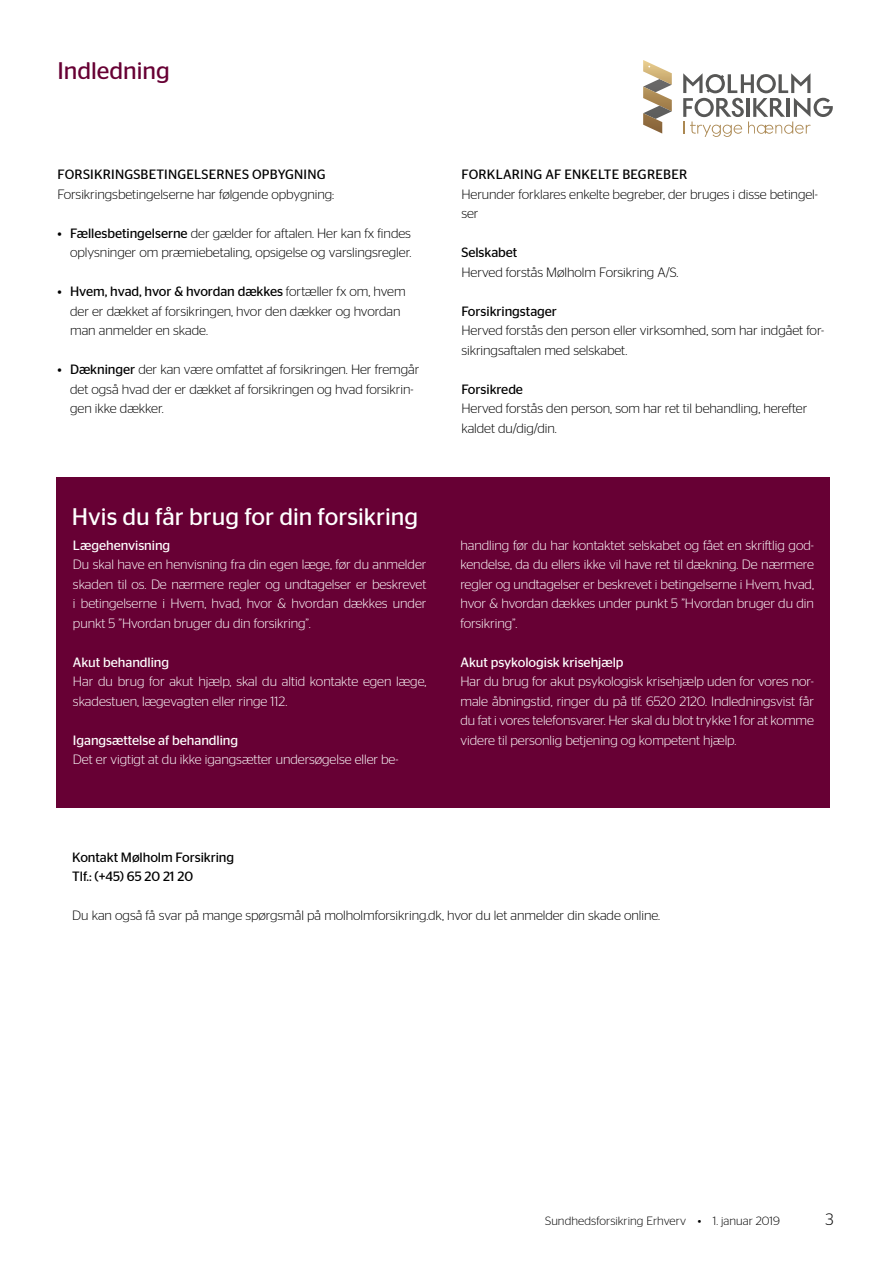
<style>
.page{position:relative;width:893px;height:1263px;background:#fff}
.page>*{position:absolute;margin:0;border:0;box-sizing:border-box;transform-origin:0 0}
.t1{font:24px "Stag Sans";color:#fff}
.t2{font:24px "Stag Sans";color:#670034}
.t3{font:300 16.5px "Stag Sans";color:#000}
.t4{font:300 13.5px/19.5px "Stag Sans";letter-spacing:-.005em;color:#fff;text-align:justify}
.t5{font:300 13.5px/19.5px "Stag Sans";letter-spacing:-.005em;color:#000}
.t6{font:13.5px "Stag Sans";letter-spacing:-.005em;color:#fff}
.t7{font:13.5px/19.5px "Stag Sans";letter-spacing:-.005em;color:#000}
.t8{font:13.5px "Stag Sans";letter-spacing:.015em;color:#000}
.t9{font:300 12px "Stag Sans";letter-spacing:.005em;color:#000}
.s1{font-weight:400}
</style>
<div class="page">
<svg style="left:643px;top:60px;width:29px;height:74px"></svg>
<svg style="left:683px;top:73px;width:150px;height:64px"></svg>
<div style="left:56px;top:477px;width:774px;height:331px;background:#670034"></div>
<h1 class="t2" style="left:57px;top:57px;width:114px">Indledning</h1>
<p class="t8" style="left:58px;top:167px;width:270px">FORSIKRINGSBETINGELSERNES OPBYGNING</p>
<p class="t5" style="left:57px;top:184px;width:278px">Forsikringsbetingelserne har følgende opbygning:</p>
<p class="t5" style="left:57px;top:223px;width:355px;text-align:right"><span class="s1">• Fællesbetingelserne</span> der gælder for aftalen. Her kan fx findes oplysninger om præmiebetaling, opsigelse og varslingsregler.</p>
<p class="t5" style="left:70px;top:281px;width:337px;text-indent:-13px"><span class="s1">• Hvem, hvad, hvor &amp; hvordan dækkes</span> fortæller fx om, hvem der er dækket af forsikringen, hvor den dækker og hvordan man anmelder en skade.</p>
<p class="t5" style="left:70px;top:359px;width:351px;text-indent:-13px"><span class="s1">• Dækninger</span> der kan være omfattet af forsikringen. Her fremgår det også hvad der er dækket af forsikringen og hvad forsikrin&shy;gen ikke dækker.</p>
<h1 class="t1" style="left:72px;top:503px;width:348px">Hvis du får brug for din forsikring</h1>
<p class="t6" style="left:73px;top:537px;width:99px">Lægehenvisning</p>
<p class="t4" style="left:73px;top:554px;width:355px">Du skal have en henvisning fra din egen læge, før du anmelder skaden til os. De nærmere regler og undtagelser er beskrevet i betingelserne i Hvem, hvad, hvor &amp; hvordan dækkes under punkt 5 ”Hvordan bruger du din forsikring”.</p>
<p class="t6" style="left:73px;top:654px;width:98px">Akut behandling</p>
<p class="t4" style="left:73px;top:671px;width:355px">Har du brug for akut hjælp, skal du altid kontakte egen læge, skadestuen, lægevagten eller ringe 112.</p>
<p class="t6" style="left:73px;top:732px;width:167px">Igangsættelse af behandling</p>
<p class="t4" style="left:73px;top:749px;width:327px">Det er vigtigt at du ikke igangsætter undersøgelse eller be-</p>
<p class="t8" style="left:461px;top:167px;width:227px">FORKLARING AF ENKELTE BEGREBER</p>
<p class="t5" style="left:461px;top:184px;width:358px">Herunder forklares enkelte begreber, der bruges i disse betingel&shy;ser</p>
<p class="t7" style="left:461px;top:242px;width:58px">Selskabet</p>
<p class="t5" style="left:461px;top:262px;width:219px">Herved forstås Mølholm Forsikring A/S.</p>
<p class="t7" style="left:461px;top:301px;width:97px">Forsikringstager</p>
<p class="t5" style="left:461px;top:320px;width:364px">Herved forstås den person eller virksomhed, som har indgået for&shy;sikringsaftalen med selskabet.</p>
<p class="t7" style="left:461px;top:379px;width:63px">Forsikrede</p>
<p class="t5" style="left:461px;top:398px;width:347px">Herved forstås den person, som har ret til behandling, herefter kaldet du/dig/din.</p>
<p class="t4" style="left:460px;top:535px;width:355px">handling før du har kontaktet selskabet og fået en skriftlig god&shy;kendelse, da du ellers ikke vil have ret til dækning. De nærmere regler og undtagelser er beskrevet i betingelserne i Hvem, hvad, hvor &amp; hvordan dækkes under punkt 5 ”Hvordan bruger du din forsikring”.</p>
<p class="t6" style="left:460px;top:654px;width:165px">Akut psykologisk krisehjælp</p>
<p class="t4" style="left:460px;top:671px;width:355px">Har du brug for akut psykologisk krisehjælp uden for vores nor&shy;male åbningstid, ringer du på tlf. 6520 2120. Indledningsvist får du fat i vores telefonsvarer. Her skal du blot trykke 1 for at komme videre til personlig betjening og kompetent hjælp.</p>
<p class="t7" style="left:72px;top:847px;width:163px">Kontakt Mølholm Forsikring<br>Tlf.: (+45) 65 20 21 20</p>
<p class="t5" style="left:72px;top:905px;width:589px">Du kan også få svar på mange spørgsmål på molholmforsikring.dk, hvor du let anmelder din skade online.</p>
<p class="t9" style="left:545px;top:1214px;width:236px">Sundhedsforsikring Erhverv • 1. januar 2019</p>
<p class="t3" style="left:825px;top:1210px;width:10px">3</p>
</div>
